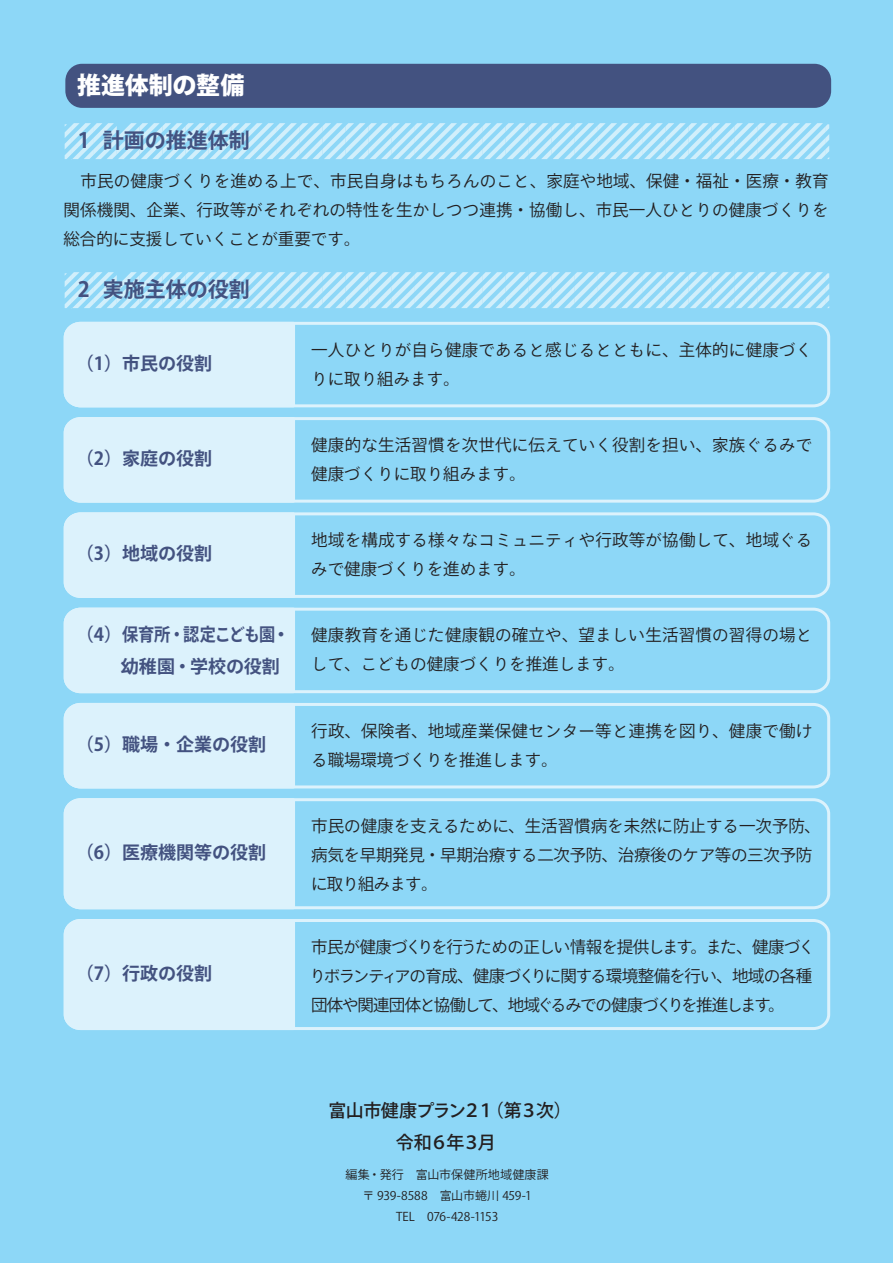
<style>
.page{position:relative;width:893px;height:1263px;background:#8dd7f7}
.page>*{position:absolute;margin:0;border:0;box-sizing:border-box;transform-origin:0 0}
.t1{font:900 24px "Ryo Gothic Plus N";color:#fff}
.t2{font:700 21px "Ryo Gothic Plus N";color:#435280}
.t3{font:700 18px/31.5px "Ryo Gothic Plus N";color:#435280;text-align:center}
.t4{font:500 18px/31.5px "Ryo Gothic Plus N";letter-spacing:-.095em;color:#231f20;text-align:center}
.t5{font:16.5px/28.8px "Ryo Gothic Plus N";color:#231f20}
.t6{font:16.5px/28.8px "Ryo Gothic Plus N";letter-spacing:-.07em;color:#231f20}
.t7{font:16.5px/29px "Ryo Gothic Plus N";letter-spacing:-.02em;color:#231f20}
.t8{font:12px "Ryo Gothic Plus N";letter-spacing:-.005em;color:#231f20}
.t9{font:12px "Ryo Gothic Plus N";letter-spacing:.015em;color:#231f20}
.t10{font:12px "Ryo Gothic Plus N";letter-spacing:-.025em;color:#231f20}
</style>
<div class="page">
<svg style="left:65px;top:272px;width:765px;height:36px"></svg>
<svg style="left:65px;top:123px;width:765px;height:36px"></svg>
<div style="left:64px;top:322px;width:766px;height:85px;border:3px solid #fff;border-radius:15px"></div>
<div style="left:63px;top:321px;width:234px;height:87px;background:#dcf2fc"></div>
<div style="left:64px;top:417px;width:766px;height:86px;border:3px solid #fff;border-radius:15px"></div>
<div style="left:63px;top:417px;width:234px;height:86px;background:#dcf2fc"></div>
<div style="left:64px;top:512px;width:766px;height:86px;border:3px solid #fff;border-radius:15px"></div>
<div style="left:63px;top:512px;width:234px;height:86px;background:#dcf2fc"></div>
<div style="left:64px;top:608px;width:766px;height:85px;border:3px solid #fff;border-radius:15px"></div>
<div style="left:63px;top:607px;width:234px;height:87px;background:#dcf2fc"></div>
<div style="left:64px;top:703px;width:766px;height:85px;border:3px solid #fff;border-radius:15px"></div>
<div style="left:63px;top:703px;width:234px;height:86px;background:#dcf2fc"></div>
<div style="left:64px;top:798px;width:766px;height:111px;border:3px solid #fff;border-radius:15px"></div>
<div style="left:63px;top:798px;width:234px;height:112px;background:#dcf2fc"></div>
<div style="left:64px;top:919px;width:766px;height:111px;border:3px solid #fff;border-radius:15px"></div>
<div style="left:63px;top:919px;width:234px;height:111px;background:#dcf2fc"></div>
<div style="left:65px;top:64px;width:766px;height:44px;background:#435280;border-radius:17px"></div>
<h1 class="t1" style="left:77px;top:69px;width:169px">推進体制の整備</h1>
<p class="t2" style="left:78px;top:127px;width:14px">1</p>
<p class="t2" style="left:103px;top:127px;width:148px">計画の推進体制</p>
<p class="t5" style="left:63px;top:167px;width:767px;text-align:justify;text-indent:17px">市民の健康づくりを進める上で、市民自身はもちろんのこと、家庭や地域、保健・福祉・医療・教育関係機関、企業、行政等がそれぞれの特性を生かしつつ連携・協働し、市民一人ひとりの健康づくりを総合的に支援していくことが重要です。</p>
<p class="t2" style="left:78px;top:276px;width:14px">2</p>
<p class="t2" style="left:103px;top:276px;width:148px">実施主体の役割</p>
<p class="t3" style="left:76px;top:349px;width:138px">（1）市民の役割</p>
<p class="t3" style="left:76px;top:444px;width:138px">（2）家庭の役割</p>
<p class="t3" style="left:76px;top:539px;width:138px">（3）地域の役割</p>
<p class="t3" style="left:76px;top:620px;width:216px">（4）保育所・認定こども園・　　幼稚園・学校の役割</p>
<p class="t3" style="left:76px;top:730px;width:192px">（5）職場・企業の役割</p>
<p class="t3" style="left:76px;top:838px;width:192px">（6）医療機関等の役割</p>
<p class="t3" style="left:76px;top:958px;width:138px">（7）行政の役割</p>
<p class="t5" style="left:311px;top:336px;width:503px">一人ひとりが自ら健康であると感じるとともに、主体的に健康づくりに取り組みます。</p>
<p class="t5" style="left:311px;top:431px;width:503px">健康的な生活習慣を次世代に伝えていく役割を担い、家族ぐるみで健康づくりに取り組みます。</p>
<p class="t5" style="left:311px;top:526px;width:503px">地域を構成する様々なコミュニティや行政等が協働して、地域ぐるみで健康づくりを進めます。</p>
<p class="t5" style="left:311px;top:622px;width:503px">健康教育を通じた健康観の確立や、望ましい生活習慣の習得の場として、こどもの健康づくりを推進します。</p>
<p class="t5" style="left:311px;top:717px;width:503px">行政、保険者、地域産業保健センター等と連携を図り、健康で働ける職場環境づくりを推進します。</p>
<p class="t7" style="left:311px;top:812px;width:511px">市民の健康を支えるために、生活習慣病を未然に防止する一次予防、病気を早期発見・早期治療する二次予防、治療後のケア等の三次予防に取り組みます。</p>
<p class="t6" style="left:309px;top:933px;width:507px">市民が健康づくりを行うための正しい情報を提供します。また、健康づくりボランティアの育成、健康づくりに関する環境整備を行い、地域の各種団体や関連団体と協働して、地域ぐるみでの健康づくりを推進します。</p>
<p class="t4" style="left:329px;top:1096px;width:245px">富山市健康プラン２１（第３次）令和６年３月</p>
<p class="t9" style="left:346px;top:1167px;width:205px">編集・発行　富山市保健所地域健康課</p>
<p class="t8" style="left:363px;top:1188px;width:183px">〒 939-8588　富山市蜷川 459-1　</p>
<p class="t10" style="left:396px;top:1209px;width:104px">TEL　076-428-1153</p>
</div>
